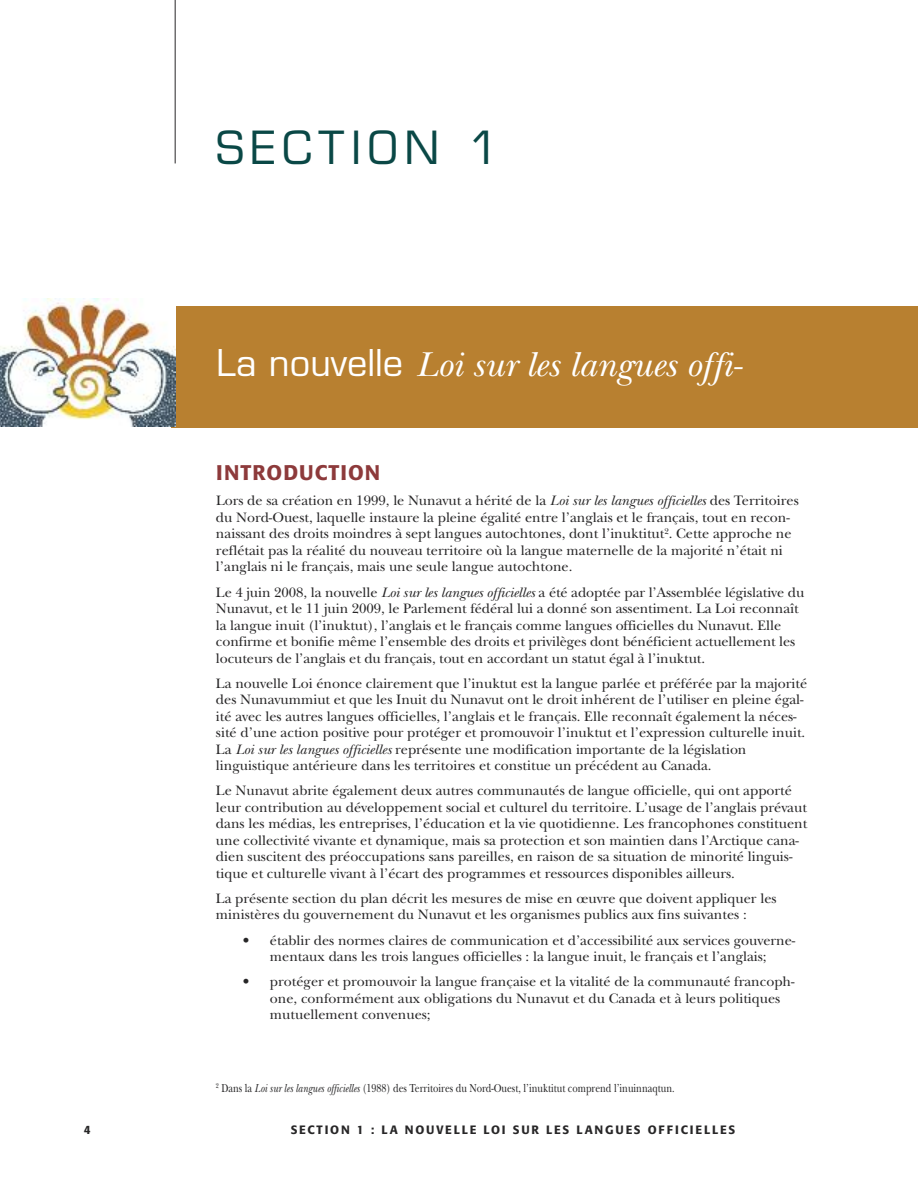
<style>
.page{position:relative;width:918px;height:1188px;background:#fff}
.page>*{position:absolute;margin:0;border:0;box-sizing:border-box;transform-origin:0 0}
.t1{font:44.55px "Eurostile";letter-spacing:.15em;color:#0a4846}
.t2{font:italic 36px "New Baskerville";color:#fff}
.t3{font:500 21px "Formata";letter-spacing:.05em;color:#8d3a3b}
.t4{font:14.25px/16.5px "New Baskerville";color:#272627}
.t5{font:12px "New Baskerville";color:#272627;scale:.8 1}
.t6{font:500 12px "Formata";letter-spacing:.15em;color:#272627}
.s1{font-family:"Eurostile";font-style:normal}
.s2{font-style:italic}
</style>
<div class="page">
<div style="left:172px;top:306px;width:746px;height:121px;background:#b88030"></div>
<img style="left:0;top:299px;width:176px;height:128px">
<hr style="left:175px;top:0;width:1px;height:163px;background:#272627">
<h1 class="t1" style="left:216px;top:131px;width:284px">SECTION 1</h1>
<h2 class="t2" style="left:216px;top:352px;width:528px"><span class="s1">La nouvelle</span> Loi sur les langues offi-</h2>
<h3 class="t3" style="left:216px;top:464px;width:166px">INTRODUCTION</h3>
<p class="t4" style="left:216px;top:494px;width:584px">Lors de sa création en 1999, le Nunavut a hérité de la <span class="s2">Loi sur les langues officielles</span> des Territoires du Nord-Ouest, laquelle instaure la pleine égalité entre l’anglais et le français, tout en recon&shy;naissant des droits moindres à sept langues autochtones, dont l’inuktitut<sup>2</sup>. Cette approche ne reflétait pas la réalité du nouveau territoire où la langue maternelle de la majorité n’était ni l’anglais ni le français, mais une seule langue autochtone.</p>
<p class="t4" style="left:216px;top:586px;width:590px">Le 4 juin 2008, la nouvelle <span class="s2">Loi sur les langues officielles</span> a été adoptée par l’Assemblée législative du Nunavut, et le 11 juin 2009, le Parlement fédéral lui a donné son assentiment. La Loi reconnaît la langue inuit (l’inuktut), l’anglais et le français comme langues officielles du Nunavut. Elle confirme et bonifie même l’ensemble des droits et privilèges dont bénéficient actuellement les locuteurs de l’anglais et du français, tout en accordant un statut égal à l’inuktut.</p>
<p class="t4" style="left:216px;top:677px;width:593px">La nouvelle Loi énonce clairement que l’inuktut est la langue parlée et préférée par la majorité des Nunavummiut et que les Inuit du Nunavut ont le droit inhérent de l’utiliser en pleine égal&shy;ité avec les autres langues officielles, l’anglais et le français. Elle reconnaît également la néces&shy;sité d’une action positive pour protéger et promouvoir l’inuktut et l’expression culturelle inuit.<br>La <span class="s2">Loi sur les langues officielles</span> représente une modification importante de la législation linguistique antérieure dans les territoires et constitue un précédent au Canada.</p>
<p class="t4" style="left:216px;top:784px;width:593px">Le Nunavut abrite également deux autres communautés de langue officielle, qui ont apporté leur contribution au développement social et culturel du territoire. L’usage de l’anglais prévaut dans les médias, les entreprises, l’éducation et la vie quotidienne. Les francophones constituent une collectivité vivante et dynamique, mais sa protection et son maintien dans l’Arctique cana&shy;dien suscitent des préoccupations sans pareilles, en raison de sa situation de minorité linguis&shy;tique et culturelle vivant à l’écart des programmes et ressources disponibles ailleurs.</p>
<p class="t4" style="left:216px;top:892px;width:562px">La présente section du plan décrit les mesures de mise en œuvre que doivent appliquer les ministères du gouvernement du Nunavut et les organismes publics aux fins suivantes :</p>
<p class="t4" style="left:243px;top:934px;width:554px;text-align:center">• établir des normes claires de communication et d’accessibilité aux services gouverne&shy;mentaux dans les trois langues officielles : la langue inuit, le français et l’anglais;</p>
<p class="t4" style="left:270px;top:975px;width:526px;text-indent:-27px">• protéger et promouvoir la langue française et la vitalité de la communauté francoph&shy;one, conformément aux obligations du Nunavut et du Canada et à leurs politiques mutuellement convenues;</p>
<p class="t5" style="left:216px;top:1084px;width:575px"><sup>2</sup> Dans la <span class="s2">Loi sur les langues officielles</span> (1988) des Territoires du Nord-Ouest, l’inuktitut comprend l’inuinnaqtun.</p>
<p class="t6" style="left:84px;top:1124px;width:8px">4</p>
<p class="t6" style="left:291px;top:1124px;width:446px">SECTION 1 : LA NOUVELLE LOI SUR LES LANGUES OFFICIELLES</p>
</div>
